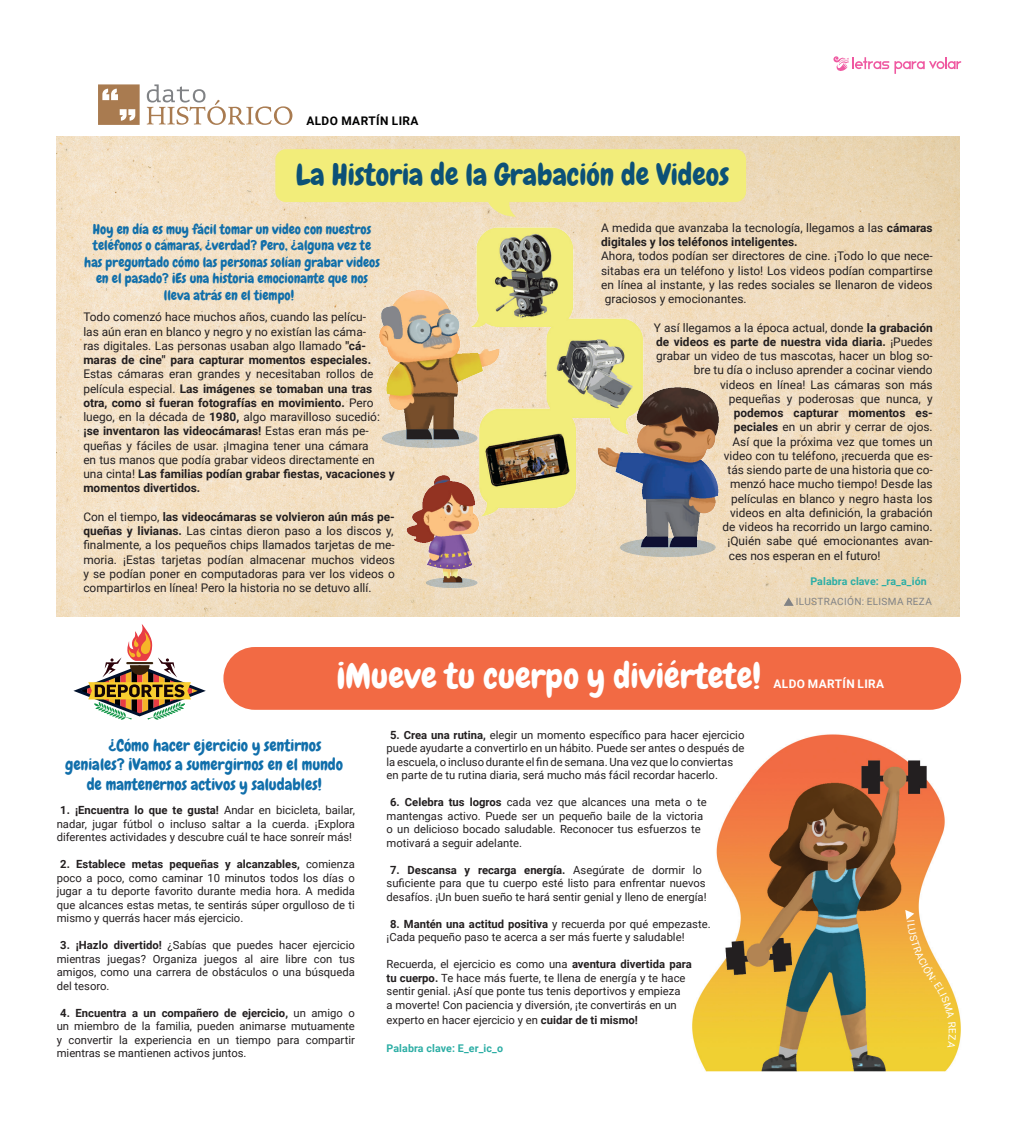
<style>
.page{position:relative;width:1025px;height:1125px;background:#fff}
.page>*{position:absolute;margin:0;border:0;box-sizing:border-box;transform-origin:0 0}
.Títulos{font:35px "Chewy";color:#fff}
.Títulos-2{font:30px "Chewy";color:#0c5177}
.titulos{font:16.25px "Chewy";color:#116fab}
.Que_no_te_lo_cuenten{font:13.75px/16.5px "Chewy";color:#116faa;text-align:center}
.Básico_-_Copia{font:11.88px/14.2px "Roboto";color:#231f20}
.Básico_-_Copia-2{font:700 11.88px "Roboto";color:#231f20}
.AUTOR{font:700 11.88px "Roboto";letter-spacing:.035em;color:#fff}
.AUTOR-2{font:700 11.88px "Roboto";letter-spacing:.035em;color:#000001}
.Básico_-_Copia-3{font:11.25px/13.5px "Roboto";color:#231f20}
.Palab-CLAV{font:700 10.62px "Roboto";letter-spacing:.01em;color:#2daea5}
.CREDITO{font:10px "Roboto";letter-spacing:.035em;color:#808285}
.s1{font-weight:700}
.s2{font-weight:400}
</style>
<div class="page">
<img style="left:57px;top:137px;width:901px;height:480px">
<div style="left:223px;top:647px;width:737px;height:63px;background:#f26a44;border-radius:31px"></div>
<svg style="left:833px;top:56px;width:55px;height:15px"></svg>
<svg style="left:894px;top:57px;width:66px;height:17px"></svg>
<svg style="left:147px;top:84px;width:145px;height:41px"></svg>
<svg style="left:98px;top:84px;width:42px;height:41px;background:#b7916d"></svg>
<img style="left:692px;top:734px;width:269px;height:338px">
<svg style="left:783px;top:598px;width:10px;height:8px"></svg>
<img style="left:364px;top:225px;width:369px;height:369px">
<div style="left:275px;top:149px;width:470px;height:53px;background:#f2ed7a;border-radius:11px"></div>
<svg style="left:486px;top:202px;width:30px;height:15px"></svg>
<svg style="left:73px;top:624px;width:133px;height:96px"></svg>
<svg style="left:904px;top:910px;width:51px;height:138px"></svg>
<p class="AUTOR-2" style="left:306px;top:112px;width:114px">ALDO MARTÍN LIRA</p>
<p class="Títulos-2" style="left:295px;top:156px;width:434px">La Historia de la Grabación de Videos</p>
<p class="Que_no_te_lo_cuenten" style="left:84px;top:221px;width:297px">Hoy en día es muy fácil tomar un video con nuestros teléfonos o cámaras, ¿verdad? Pero, ¿alguna vez te has preguntado cómo las personas solían grabar videos en el pasado? ¡Es una historia emocionante que nos lleva atrás en el tiempo!</p>
<p class="Básico_-_Copia" style="left:83px;top:310px;width:313px">Todo comenzó hace muchos años, cuando las pelícu-<br>las aún eran en blanco y negro y no existían las cáma-<br>ras digitales. Las personas usaban algo llamado <span class="s1">"cá&shy;maras de cine" para capturar momentos especiales.<br></span>Estas cámaras eran grandes y necesitaban rollos de película especial. <span class="s1">Las imágenes se tomaban una tras otra, como si fueran fotografías en movimiento.</span> Pero luego, en la década de <span class="s1">1980,</span> algo maravilloso sucedió: <span class="s1">¡se inventaron las videocámaras!</span> Estas eran más pe&shy;queñas y fáciles de usar. ¡Imagina tener una cámara<br>en tus manos que podía grabar videos directamente en una cinta! <span class="s1">Las familias podían grabar fiestas, vacaciones y momentos divertidos.</span></p>
<p class="Básico_-_Copia" style="left:83px;top:509px;width:313px;text-align:justify">Con el tiempo, <span class="s1">las videocámaras se volvieron aún más pe&shy;queñas y livianas.</span> Las cintas dieron paso a los discos y, finalmente, a los pequeños chips llamados tarjetas de me&shy;moria. ¡Estas tarjetas podían almacenar muchos videos y se podían poner en computadoras para ver los videos o compartirlos en línea! Pero la historia no se detuvo allí.</p>
<p class="Básico_-_Copia" style="left:601px;top:220px;width:333px">A medida que avanzaba la tecnología, llegamos a las <span class="s1">cámaras digitales y los teléfonos inteligentes.</span></p>
<p class="Básico_-_Copia" style="left:601px;top:249px;width:333px">Ahora, todos podían ser directores de cine. ¡Todo lo que nece-</p>
<p class="Básico_-_Copia" style="left:601px;top:263px;width:333px">sitabas era un teléfono y listo! Los videos podían compartirse</p>
<p class="Básico_-_Copia" style="left:601px;top:277px;width:333px">en línea al instante, y las redes sociales se llenaron de videos</p>
<p class="Básico_-_Copia" style="left:604px;top:291px;width:143px">graciosos y emocionantes.</p>
<p class="Básico_-_Copia" style="left:653px;top:320px;width:280px">Y así llegamos a la época actual, donde <span class="s1">la grabación</span></p>
<p class="Básico_-_Copia-2" style="left:656px;top:333px;width:278px">de videos es parte de nuestra vida diaria. <span class="s2">¡Puedes</span></p>
<p class="Básico_-_Copia" style="left:656px;top:348px;width:278px">grabar un video de tus mascotas, hacer un blog so-</p>
<p class="Básico_-_Copia" style="left:693px;top:363px;width:240px">bre tu día o incluso aprender a cocinar viendo</p>
<p class="Básico_-_Copia" style="left:719px;top:377px;width:214px">videos en línea! Las cámaras son más</p>
<p class="Básico_-_Copia" style="left:728px;top:391px;width:205px">pequeñas y poderosas que nunca, y</p>
<p class="Básico_-_Copia-2" style="left:733px;top:405px;width:200px">podemos capturar momentos es-</p>
<p class="Básico_-_Copia" style="left:733px;top:420px;width:200px"><span class="s1">peciales</span> en un abrir y cerrar de ojos.</p>
<p class="Básico_-_Copia" style="left:732px;top:434px;width:201px">Así que la próxima vez que tomes un</p>
<p class="Básico_-_Copia" style="left:723px;top:448px;width:210px">video con tu teléfono, ¡recuerda que es-</p>
<p class="Básico_-_Copia" style="left:727px;top:462px;width:207px">tás siendo parte de una historia que co-</p>
<p class="Básico_-_Copia" style="left:729px;top:477px;width:204px">menzó hace mucho tiempo! Desde las</p>
<p class="Básico_-_Copia" style="left:731px;top:491px;width:203px">películas en blanco y negro hasta los</p>
<p class="Básico_-_Copia" style="left:729px;top:505px;width:204px">videos en alta definición, la grabación</p>
<p class="Básico_-_Copia" style="left:722px;top:519px;width:211px">de videos ha recorrido un largo camino.</p>
<p class="Básico_-_Copia" style="left:727px;top:534px;width:207px">¡Quién sabe qué emocionantes avan-</p>
<p class="Básico_-_Copia" style="left:728px;top:549px;width:153px">ces nos esperan en el futuro!</p>
<p class="Palab-CLAV" style="left:810px;top:573px;width:118px">Palabra clave: _ra_a_ión</p>
<p class="CREDITO" style="left:795px;top:595px;width:137px">ILUSTRACIÓN: ELISMA REZA</p>
<p class="Títulos" style="left:336px;top:653px;width:425px">¡Mueve tu cuerpo y diviértete!</p>
<p class="titulos" style="left:108px;top:735px;width:214px">¿Cómo hacer ejercicio y sentirnos</p>
<p class="titulos" style="left:65px;top:754px;width:279px">geniales? ¡Vamos a sumergirnos en el mundo</p>
<p class="titulos" style="left:87px;top:774px;width:236px">de mantenernos activos y saludables!</p>
<p class="Básico_-_Copia-3" style="left:57px;top:803px;width:299px;text-align:center"><span class="s1">1. ¡Encuentra lo que te gusta!</span> Andar en bicicleta, bailar, nadar, jugar fútbol o incluso saltar a la cuerda. ¡Explora diferentes actividades y descubre cuál te hace sonreír más!</p>
<p class="Básico_-_Copia-3" style="left:57px;top:857px;width:299px;text-align:justify;text-indent:4px"><span class="s1">2. Establece metas pequeñas y alcanzables,</span> comienza poco a poco, como caminar 10 minutos todos los días o jugar a tu deporte favorito durante media hora. A medida que alcances estas metas, te sentirás súper orgulloso de ti mismo y querrás hacer más ejercicio.</p>
<p class="Básico_-_Copia-3" style="left:57px;top:938px;width:299px;text-align:justify;text-indent:4px"><span class="s1">3. ¡Hazlo divertido!</span> ¿Sabías que puedes hacer ejercicio mientras juegas? Organiza juegos al aire libre con tus amigos, como una carrera de obstáculos o una búsqueda del tesoro.</p>
<p class="Básico_-_Copia-3" style="left:57px;top:1006px;width:299px;text-align:justify;text-indent:4px"><span class="s1">4. Encuentra a un compañero de ejercicio,</span> un amigo o un miembro de la familia, pueden animarse mutuamente y convertir la experiencia en un tiempo para compartir mientras se mantienen activos juntos.</p>
<p class="Básico_-_Copia-3" style="left:386px;top:728px;width:359px;text-indent:4px"><span class="s1">5. Crea una rutina,</span> elegir un momento específico para hacer ejercicio puede ayudarte a convertirlo en un hábito. Puede ser antes o después de la escuela, o incluso durante el fin de semana. Una vez que lo conviertas en parte de tu rutina diaria, será mucho más fácil recordar hacerlo.</p>
<p class="Básico_-_Copia-3" style="left:386px;top:795px;width:322px;text-indent:4px"><span class="s1">6. Celebra tus logros</span> cada vez que alcances una meta o te mantengas activo. Puede ser un pequeño baile de la victoria o un delicioso bocado saludable. Reconocer tus esfuerzos te motivará a seguir adelante.</p>
<p class="Básico_-_Copia-3" style="left:386px;top:863px;width:321px;text-align:center"><span class="s1">7. Descansa y recarga energía.</span> Asegúrate de dormir lo suficiente para que tu cuerpo esté listo para enfrentar nuevos desafíos. ¡Un buen sueño te hará sentir genial y lleno de energía!</p>
<p class="Básico_-_Copia-3" style="left:386px;top:917px;width:325px;text-indent:4px"><span class="s1">8. Mantén una actitud positiva</span> y recuerda por qué empezaste. ¡Cada pequeño paso te acerca a ser más fuerte y saludable!</p>
<p class="Básico_-_Copia-3" style="left:386px;top:957px;width:306px">Recuerda, el ejercicio es como una <span class="s1">aventura divertida para tu cuerpo.</span> Te hace más fuerte, te llena de energía y te hace sentir genial. ¡Así que ponte tus tenis deportivos y empieza<br>a moverte! Con paciencia y diversión, ¡te convertirás en un</p>
<p class="Básico_-_Copia-3" style="left:386px;top:1013px;width:253px">experto en hacer ejercicio y en <span class="s1">cuidar de ti mismo!</span></p>
<p class="Palab-CLAV" style="left:386px;top:1041px;width:118px">Palabra clave: E_er_ic_o</p>
<p class="AUTOR" style="left:773px;top:675px;width:112px">ALDO MARTÍN LIRA</p>
</div>
